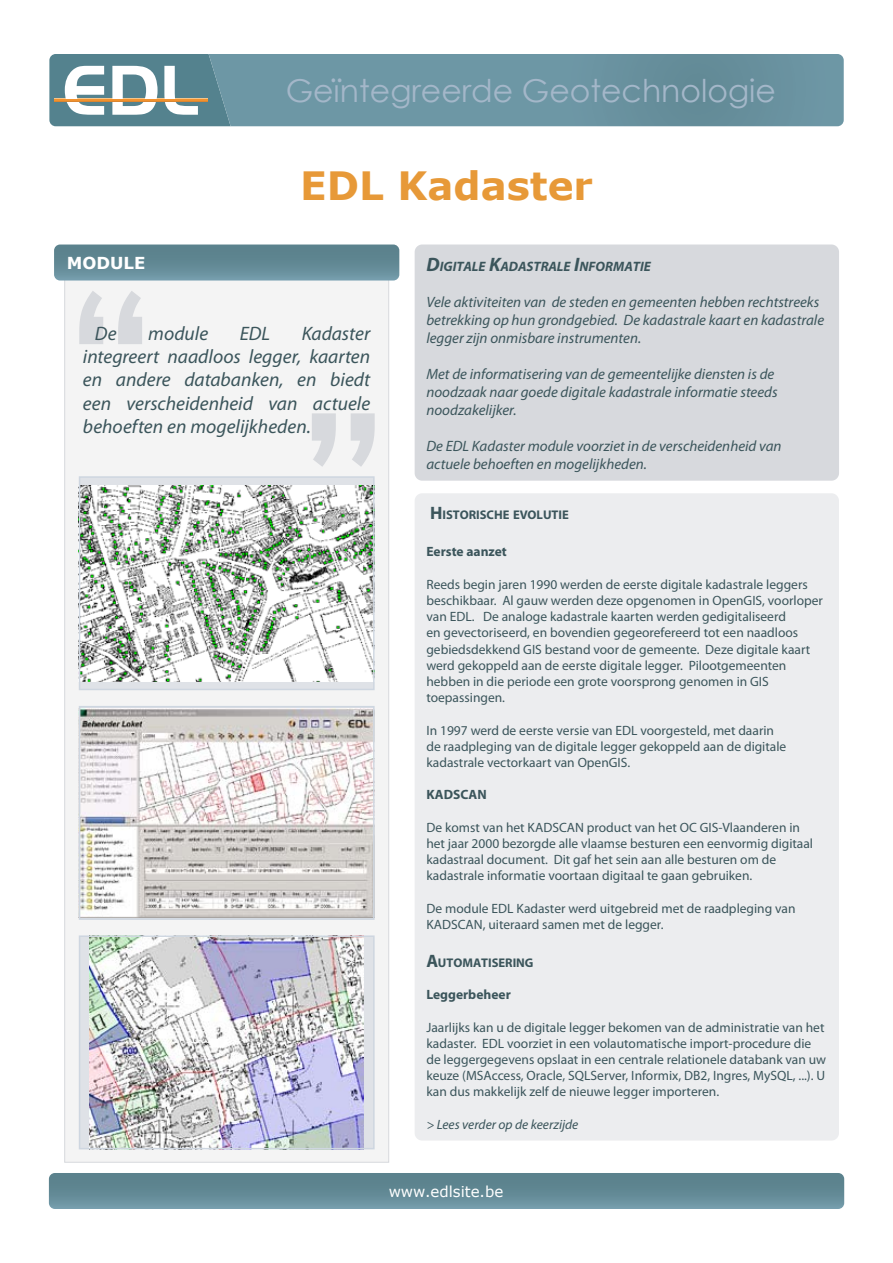
<style>
.page{position:relative;width:893px;height:1263px;background:#fff}
.page>*{position:absolute;margin:0;border:0;box-sizing:border-box;transform-origin:0 0}
.t1{font:700 195px "Century Gothic";color:#d7d9dd}
.t2{font:700 39px "Verdana";color:#e79938}
.t3{font:31.5px "Century Gothic";color:#a4b7c9}
.t4{font:italic 19.5px/23.4px "Myriad Pro";color:#3b555b;text-align:justify}
.t5{font:700 16.5px "Verdana";color:#fff}
.t6{font:italic 15px/18px "Myriad Pro";color:#3b555b}
.t7{font:15px "Verdana";color:#fff}
.t8{font:italic 700 13.65px "Myriad Pro";color:#3b555b}
.t9{font:13.5px/16.2px "Myriad Pro";color:#3b555b}
.t10{font:700 13.5px "Myriad Pro";color:#3b555b}
.t11{font:italic 13.5px "Myriad Pro";color:#3b555b}
.t12{font:700 12.6px "Myriad Pro";color:#3b555b}
.s1{font-size:19.5px}
.s2{font-size:18px}
</style>
<div class="page">
<svg style="left:49px;top:54px;width:160px;height:72px"></svg>
<hr style="left:54px;top:99px;width:153px;height:2px;background:#f2922e">
<hr style="left:54px;top:101px;width:153px;height:1px;background:#da8631">
<svg style="left:209px;top:54px;width:635px;height:72px;background:#6a93a1"></svg>
<svg style="left:49px;top:1173px;width:795px;height:36px;background:#638a97"></svg>
<div style="left:64px;top:276px;width:325px;height:886px;background:#f4f4f4;border:1px solid #d7d9dd"></div>
<div style="left:80px;top:477px;width:294px;height:212px;background:#dfe2e7"></div>
<img style="left:82px;top:485px;width:290px;height:196px">
<div style="left:79px;top:476px;width:296px;height:214px;border:2px solid #ced6e0"></div>
<img style="left:82px;top:709px;width:290px;height:208px">
<div style="left:79px;top:706px;width:296px;height:214px;border:2px solid #ced6e0"></div>
<div style="left:80px;top:936px;width:294px;height:213px;background:#dfe2e7"></div>
<img style="left:90px;top:938px;width:273px;height:208px">
<div style="left:79px;top:935px;width:296px;height:214px;border:2px solid #ced6e0"></div>
<svg style="left:54px;top:244px;width:345px;height:36px;background:#658c98"></svg>
<div style="left:418px;top:248px;width:417px;height:229px;background:#d7d9dd;border-radius:4px"></div>
<div style="left:415px;top:244px;width:424px;height:237px;border:8px solid #d7d9dd;border-radius:4px"></div>
<div style="left:418px;top:497px;width:417px;height:640px;background:#ecedef;border-radius:4px"></div>
<div style="left:415px;top:493px;width:424px;height:647px;border:8px solid #ecedef;border-radius:4px"></div>
<h3 class="t3" style="left:286px;top:71px;width:492px">Geïntegreerde Geotechnologie</h3>
<h2 class="t2" style="left:300px;top:161px;width:294px">EDL Kadaster</h2>
<p class="t5" style="left:67px;top:252px;width:68px">module</p>
<p class="t8" style="left:426px;top:257px;width:226px"><span class="s1">D</span>IGITALE <span class="s1">K</span>ADASTRALE <span class="s1">I</span>NFORMATIE</p>
<p class="t6" style="left:426px;top:293px;width:399px">Vele aktiviteiten van de steden en gemeenten hebben rechtstreeks betrekking op hun grondgebied. De kadastrale kaart en kadastrale legger zijn onmisbare instrumenten.</p>
<p class="t6" style="left:426px;top:365px;width:353px">Met de informatisering van de gemeentelijke diensten is de noodzaak naar goede digitale kadastrale informatie steeds noodzakelijker.</p>
<p class="t6" style="left:426px;top:437px;width:357px">De EDL Kadaster module voorziet in de verscheidenheid van actuele behoeften en mogelijkheden.</p>
<p class="t12" style="left:430px;top:506px;width:140px"><span class="s2">H</span>ISTORISCHE EVOLUTIE</p>
<p class="t10" style="left:426px;top:543px;width:82px">Eerste aanzet</p>
<p class="t9" style="left:426px;top:576px;width:398px">Reeds begin jaren 1990 werden de eerste digitale kadastrale leggers beschikbaar. Al gauw werden deze opgenomen in OpenGIS, voorloper van EDL. De analoge kadastrale kaarten werden gedigitaliseerd<br>en gevectoriseerd, en bovendien gegeorefereerd tot een naadloos gebiedsdekkend GIS bestand voor de gemeente. Deze digitale kaart werd gekoppeld aan de eerste digitale legger. Pilootgemeenten hebben in die periode een grote voorsprong genomen in GIS toepassingen.</p>
<p class="t9" style="left:426px;top:722px;width:361px">In 1997 werd de eerste versie van EDL voorgesteld, met daarin de raadpleging van de digitale legger gekoppeld aan de digitale kadastrale vectorkaart van OpenGIS.</p>
<p class="t10" style="left:426px;top:786px;width:62px">KADSCAN</p>
<p class="t9" style="left:426px;top:819px;width:388px">De komst van het KADSCAN product van het OC GIS-Vlaanderen in het jaar 2000 bezorgde alle vlaamse besturen een eenvormig digitaal kadastraal document. Dit gaf het sein aan alle besturen om de kadastrale informatie voortaan digitaal te gaan gebruiken.</p>
<p class="t9" style="left:426px;top:900px;width:371px">De module EDL Kadaster werd uitgebreid met de raadpleging van<br>KADSCAN, uiteraard samen met de legger.</p>
<p class="t12" style="left:426px;top:954px;width:109px"><span class="s2">A</span>UTOMATISERING</p>
<p class="t10" style="left:426px;top:986px;width:86px">Leggerbeheer</p>
<p class="t9" style="left:426px;top:1019px;width:401px">Jaarlijks kan u de digitale legger bekomen van de administratie van het kadaster. EDL voorziet in een volautomatische import-procedure die de leggergegevens opslaat in een centrale relationele databank van uw keuze (MSAccess, Oracle, SQLServer, Informix, DB2, Ingres, MySQL, ...). U kan dus makkelijk zelf de nieuwe legger importeren.</p>
<p class="t11" style="left:426px;top:1116px;width:153px">&gt; Lees verder op de keerzijde</p>
<h1 class="t1" style="left:64px;top:241px;width:95px">“</h1>
<h3 class="t4" style="left:83px;top:321px;width:289px;text-indent:219px">Kadaster integreert naadloos legger, kaarten en andere databanken, en biedt een verscheidenheid van actuele behoeften en mogelijkheden.</h3>
<h3 class="t4" style="left:95px;top:321px;width:23px">De</h3>
<h3 class="t4" style="left:148px;top:321px;width:61px">module</h3>
<h3 class="t4" style="left:240px;top:321px;width:32px">EDL</h3>
<h1 class="t1" style="left:297px;top:363px;width:95px">”</h1>
<p class="t7" style="left:389px;top:1181px;width:116px">www.edlsite.be</p>
</div>
